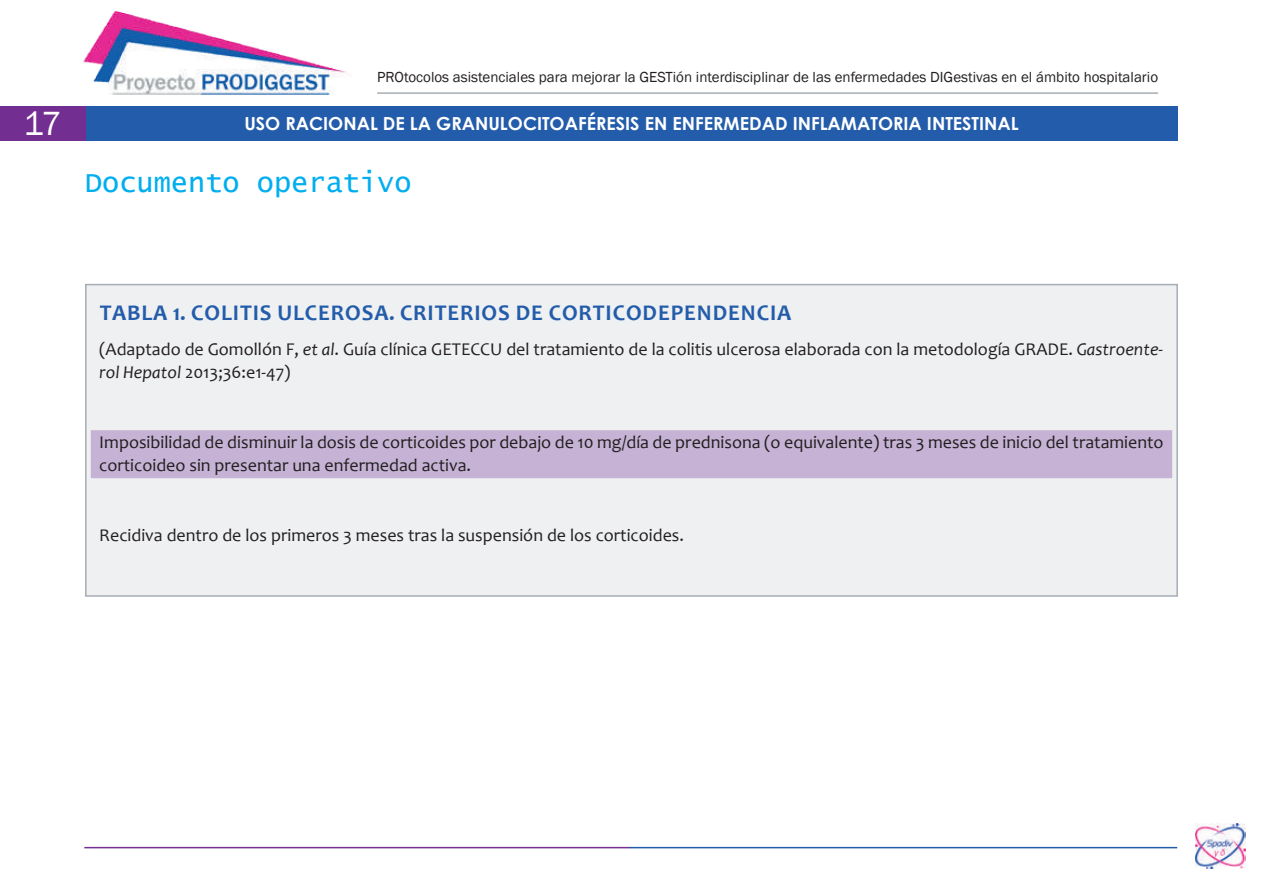
<style>
.page{position:relative;width:1263px;height:893px;background:#fff}
.page>*{position:absolute;margin:0;border:0;box-sizing:border-box;transform-origin:0 0}
.t1{font:34.5px "Franklin Gothic";color:#fff}
.t2{font:28.5px "Lucida Console";color:#00aeef}
.t3{font:700 22.5px "Candara";letter-spacing:.04em;color:#235caa}
.t4{font:18px/22.5px "Candara";color:#231f20}
.t5{font:700 18px "Century Gothic";color:#fff}
.t6{font:15px "Franklin Gothic";color:#231f20}
.s1{font-style:italic}
</style>
<div class="page">
<img style="left:83px;top:10px;width:263px;height:85px">
<hr style="left:377px;top:92px;width:781px;height:2px;background:#a6adb5">
<div style="left:85px;top:106px;width:1093px;height:34px;background:#235caa"></div>
<div style="left:0;top:106px;width:85px;height:34px;background:#722e91"></div>
<hr style="left:84px;top:847px;width:546px;height:1px;background:#722e91">
<hr style="left:630px;top:847px;width:547px;height:1px;background:#235caa">
<img style="left:1196px;top:824px;width:49px;height:45px">
<div style="left:86px;top:285px;width:1091px;height:311px;background:#eef0f1"></div>
<div style="left:91px;top:430px;width:1081px;height:48px;background:#c6b2d5"></div>
<div style="left:85px;top:284px;width:1093px;height:313px;border:2px solid #a6adb5"></div>
<p class="t6" style="left:377px;top:67px;width:782px">PROtocolos asistenciales para mejorar la GESTión interdisciplinar de las enfermedades DIGestivas en el ámbito hospitalario</p>
<h1 class="t1" style="left:23px;top:102px;width:40px">17</h1>
<p class="t5" style="left:244px;top:112px;width:776px">USO RACIONAL DE LA GRANULOCITOAFÉRESIS EN ENFERMEDAD INFLAMATORIA INTESTINAL</p>
<h2 class="t2" style="left:85px;top:170px;width:328px">Documento operativo</h2>
<p class="t3" style="left:100px;top:299px;width:693px">TABLA 1. COLITIS ULCEROSA. CRITERIOS DE CORTICODEPENDENCIA</p>
<p class="t4" style="left:99px;top:338px;width:1065px">(Adaptado de Gomollón F, <span class="s1">et al</span>. Guía clínica GETECCU del tratamiento de la colitis ulcerosa elaborada con la metodología GRADE. <span class="s1">Gastroente&shy;rol Hepatol</span> 2013;36:e1-47)</p>
<p class="t4" style="left:99px;top:431px;width:1066px">Imposibilidad de disminuir la dosis de corticoides por debajo de 10 mg/día de prednisona (o equivalente) tras 3 meses de inicio del tratamiento corticoideo sin presentar una enfermedad activa.</p>
<p class="t4" style="left:99px;top:524px;width:586px">Recidiva dentro de los primeros 3 meses tras la suspensión de los corticoides.</p>
</div>
